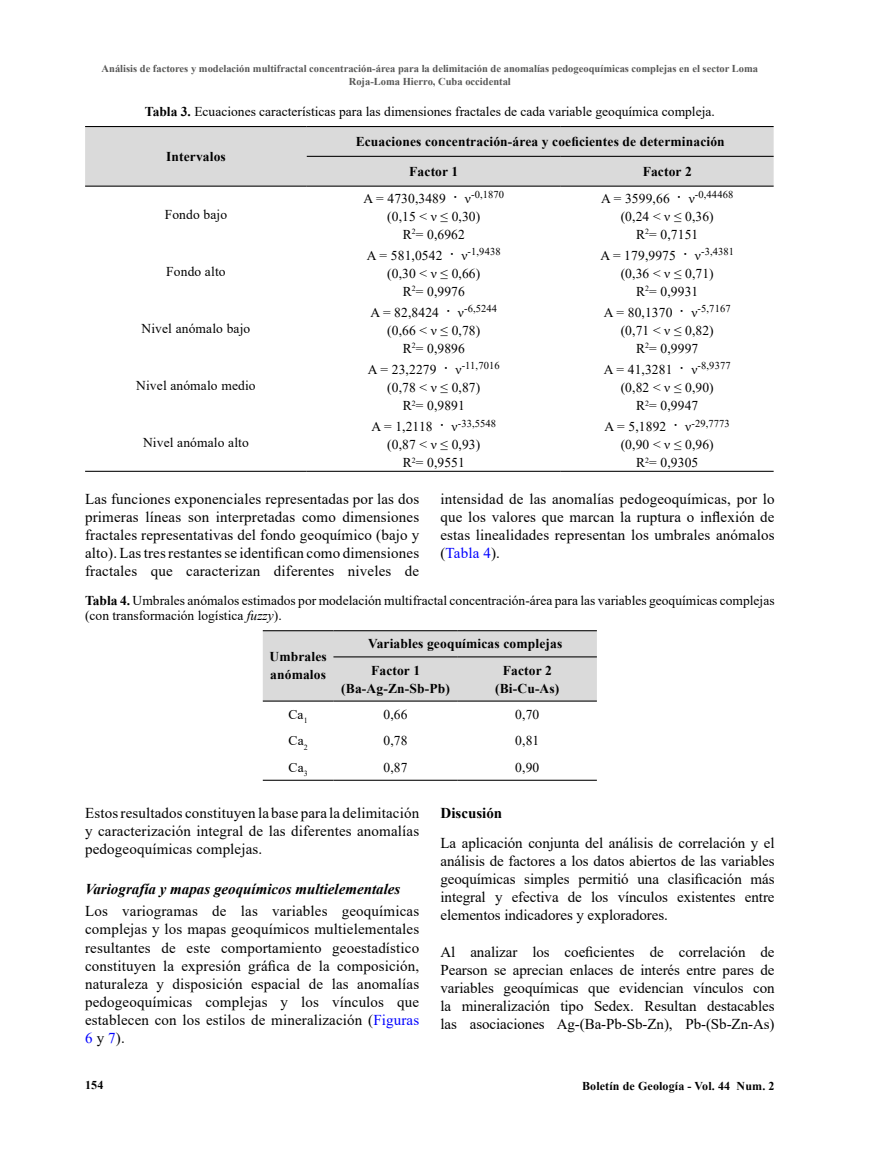
<style>
.page{position:relative;width:881px;height:1149px;background:#fff}
.page>*{position:absolute;margin:0;border:0;box-sizing:border-box;transform-origin:0 0}
.t1{font:15px/18px "Times New Roman";letter-spacing:.01em;color:#000;text-align:justify}
.t2{font:italic 700 15px "Times New Roman";color:#000}
.t3{font:700 15px "Times New Roman";color:#000}
.t4{font:13.5px/18px "Times New Roman";color:#000;text-align:center}
.t5{font:700 13.5px/18px "Times New Roman";letter-spacing:.01em;color:#000}
.t6{font:700 12px "Times New Roman";letter-spacing:.01em;color:#000}
.t7{font:700 10.5px/12.6px "Times New Roman";color:#575756;text-align:center}
.s1{font-weight:700}
.s2{font-size:18px}
.s3{color:#00f}
.s4{font-style:italic}
</style>
<div class="page">
<div style="left:85px;top:127px;width:688px;height:58px;background:#dadada"></div>
<hr style="left:85px;top:126px;width:221px;height:1px;background:#000">
<hr style="left:306px;top:126px;width:254px;height:1px;background:#000">
<hr style="left:560px;top:126px;width:213px;height:1px;background:#000">
<hr style="left:306px;top:156px;width:254px;height:1px;background:#000">
<hr style="left:560px;top:156px;width:213px;height:1px;background:#000">
<hr style="left:85px;top:185px;width:221px;height:2px;background:#000">
<hr style="left:306px;top:185px;width:254px;height:2px;background:#000">
<hr style="left:560px;top:185px;width:213px;height:2px;background:#000">
<hr style="left:85px;top:470px;width:221px;height:1px;background:#000">
<hr style="left:306px;top:470px;width:254px;height:1px;background:#000">
<hr style="left:560px;top:470px;width:213px;height:1px;background:#000">
<div style="left:263px;top:631px;width:333px;height:69px;background:#dadada"></div>
<hr style="left:263px;top:630px;width:70px;height:1px;background:#000">
<hr style="left:333px;top:630px;width:124px;height:1px;background:#000">
<hr style="left:457px;top:630px;width:139px;height:1px;background:#000">
<hr style="left:333px;top:656px;width:124px;height:1px;background:#000">
<hr style="left:457px;top:656px;width:139px;height:1px;background:#000">
<hr style="left:263px;top:700px;width:70px;height:1px;background:#000">
<hr style="left:333px;top:700px;width:124px;height:1px;background:#000">
<hr style="left:457px;top:700px;width:139px;height:1px;background:#000">
<hr style="left:263px;top:779px;width:70px;height:1px;background:#000">
<hr style="left:333px;top:779px;width:124px;height:1px;background:#000">
<hr style="left:457px;top:779px;width:139px;height:1px;background:#000">
<p class="t7" style="left:102px;top:62px;width:657px">Análisis de factores y modelación multifractal concentración-área para la delimitación de anomalías pedogeoquímicas complejas en el sector Loma<br>Roja-Loma Hierro, Cuba occidental</p>
<p class="t4" style="left:145px;top:102px;width:571px"><span class="s1">Tabla 3.</span> Ecuaciones características para las dimensiones fractales de cada variable geoquímica compleja.</p>
<p class="t5" style="left:166px;top:147px;width:61px">Intervalos</p>
<p class="t5" style="left:355px;top:132px;width:370px">Ecuaciones concentración-área y coeficientes de determinación</p>
<p class="t5" style="left:409px;top:162px;width:51px">Factor 1</p>
<p class="t5" style="left:642px;top:162px;width:51px">Factor 2</p>
<p class="t4" style="left:165px;top:205px;width:64px">Fondo bajo</p>
<p class="t4" style="left:166px;top:262px;width:61px">Fondo alto</p>
<p class="t4" style="left:141px;top:319px;width:110px">Nivel anómalo bajo</p>
<p class="t4" style="left:136px;top:376px;width:121px">Nivel anómalo medio</p>
<p class="t4" style="left:363px;top:189px;width:142px">A = 4730,3489 <span class="s2">‧</span> ν<sup>-0,1870 </sup>(0,15 &lt; ν ≤ 0,30)<br>R<sup>2</sup>= 0,6962</p>
<p class="t4" style="left:601px;top:189px;width:134px">A = 3599,66 <span class="s2">‧</span> ν<sup>-0,44468 </sup>(0,24 &lt; ν ≤ 0,36)<br>R<sup>2</sup>= 0,7151</p>
<p class="t4" style="left:367px;top:246px;width:135px">A = 581,0542 <span class="s2">‧</span> ν<sup>-1,9438 </sup>(0,30 &lt; ν ≤ 0,66)<br>R<sup>2</sup>= 0,9976</p>
<p class="t4" style="left:600px;top:246px;width:135px">A = 179,9975 <span class="s2">‧</span> ν<sup>-3,4381 </sup>(0,36 &lt; ν ≤ 0,71)<br>R<sup>2</sup>= 0,9931</p>
<p class="t4" style="left:370px;top:303px;width:128px">A = 82,8424 <span class="s2">‧</span> ν<sup>-6,5244 </sup>(0,66 &lt; ν ≤ 0,78)<br>R<sup>2</sup>= 0,9896</p>
<p class="t4" style="left:603px;top:303px;width:128px">A = 80,1370 <span class="s2">‧</span> ν<sup>-5,7167 </sup>(0,71 &lt; ν ≤ 0,82)<br>R<sup>2</sup>= 0,9997</p>
<p class="t4" style="left:368px;top:360px;width:133px">A = 23,2279 <span class="s2">‧</span> ν<sup>-11,7016 </sup>(0,78 &lt; ν ≤ 0,87)<br>R<sup>2</sup>= 0,9891</p>
<p class="t4" style="left:603px;top:360px;width:128px">A = 41,3281 <span class="s2">‧</span> ν<sup>-8,9377 </sup>(0,82 &lt; ν ≤ 0,90)<br>R<sup>2</sup>= 0,9947</p>
<p class="t4" style="left:371px;top:417px;width:126px">A = 1,2118 <span class="s2">‧</span> ν<sup>-33,5548 </sup>(0,87 &lt; ν ≤ 0,93)<br>R<sup>2</sup>= 0,9551</p>
<p class="t4" style="left:604px;top:417px;width:127px">A = 5,1892 <span class="s2">‧</span> ν<sup>-29,7773 </sup>(0,90 &lt; ν ≤ 0,96)<br>R<sup>2</sup>= 0,9305</p>
<p class="t1" style="left:85px;top:489px;width:335px">Las funciones exponenciales representadas por las dos primeras líneas son interpretadas como dimensiones fractales representativas del fondo geoquímico (bajo y alto). Las tres restantes se identifican como dimensiones fractales que caracterizan diferentes niveles de</p>
<p class="t1" style="left:440px;top:489px;width:335px">intensidad de las anomalías pedogeoquímicas, por lo que los valores que marcan la ruptura o inflexión de estas linealidades representan los umbrales anómalos (<span class="s3">Tabla 4</span>).</p>
<p class="t4" style="left:85px;top:592px;width:690px;line-height:15px;text-align:left"><span class="s1">Tabla 4.</span> Umbrales anómalos estimados por modelación multifractal concentración-área para las variables geoquímicas complejas (con transformación logística <span class="s4">fuzzy</span>).</p>
<p class="t5" style="left:269px;top:647px;width:59px">Umbrales anómalos</p>
<p class="t4" style="left:143px;top:433px;width:107px">Nivel anómalo alto</p>
<p class="t5" style="left:368px;top:630px;width:196px;line-height:26.1px">Variables geoquímicas complejas<br>Factor 1</p>
<p class="t5" style="left:341px;top:678px;width:110px">(Ba-Ag-Zn-Sb-Pb)</p>
<p class="t5" style="left:495px;top:660px;width:66px;text-align:center">Factor 2 (Bi-Cu-As)</p>
<p class="t4" style="left:288px;top:704px;width:21px">Ca<sub>1</sub></p>
<p class="t4" style="left:383px;top:704px;width:26px">0,66</p>
<p class="t4" style="left:515px;top:704px;width:26px">0,70</p>
<p class="t4" style="left:288px;top:731px;width:21px">Ca<sub>2</sub></p>
<p class="t4" style="left:383px;top:731px;width:26px">0,78</p>
<p class="t4" style="left:515px;top:731px;width:26px">0,81</p>
<p class="t4" style="left:288px;top:757px;width:21px">Ca<sub>3</sub></p>
<p class="t4" style="left:383px;top:757px;width:26px">0,87</p>
<p class="t4" style="left:515px;top:757px;width:26px">0,90</p>
<p class="t1" style="left:85px;top:803px;width:335px">Estos resultados constituyen la base para la delimitación y caracterización integral de las diferentes anomalías pedogeoquímicas complejas.</p>
<p class="t2" style="left:85px;top:878px;width:317px">Variografía y mapas geoquímicos multielementales</p>
<p class="t1" style="left:85px;top:901px;width:335px">Los variogramas de las variables geoquímicas complejas y los mapas geoquímicos multielementales resultantes de este comportamiento geoestadístico constituyen la expresión gráfica de la composición, naturaleza y disposición espacial de las anomalías pedogeoquímicas complejas y los vínculos que establecen con los estilos de mineralización (<span class="s3">Figuras 6</span> y <span class="s3">7</span>).</p>
<p class="t3" style="left:440px;top:801px;width:63px">Discusión</p>
<p class="t1" style="left:440px;top:833px;width:335px">La aplicación conjunta del análisis de correlación y el análisis de factores a los datos abiertos de las variables geoquímicas simples permitió una clasificación más integral y efectiva de los vínculos existentes entre elementos indicadores y exploradores.</p>
<p class="t1" style="left:440px;top:941px;width:335px">Al analizar los coeficientes de correlación de Pearson se aprecian enlaces de interés entre pares de variables geoquímicas que evidencian vínculos con la mineralización tipo Sedex. Resultan destacables las asociaciones Ag-(Ba-Pb-Sb-Zn), Pb-(Sb-Zn-As)</p>
<p class="t6" style="left:85px;top:1076px;width:20px">154</p>
<p class="t6" style="left:582px;top:1076px;width:194px">Boletín de Geología - Vol. 44 Num. 2</p>
</div>
